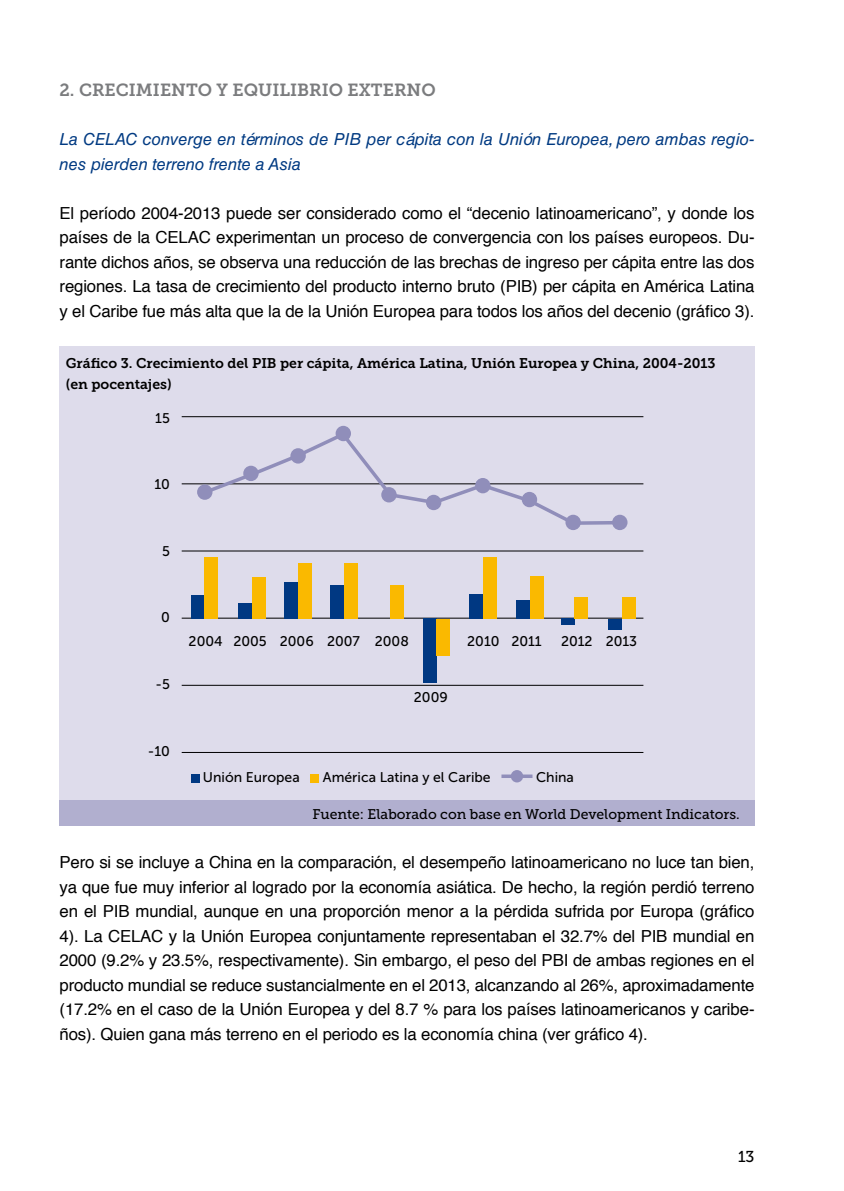
<style>
.page{position:relative;width:844px;height:1191px;background:#fff}
.page>*{position:absolute;margin:0;border:0;box-sizing:border-box;transform-origin:0 0}
.t1{font:17.5px "Museo Slab 700";color:#7b7c7e}
.t2{font:16.62px/24.5px "Helvetica";letter-spacing:-.01em;color:#000;text-align:justify}
.t3{font:italic 16.62px/24.5px "Helvetica LT Std";color:#013a82}
.t4{font:15.75px "Museo Slab 500";color:#000}
.t5{font:14px/20.5px "Museo Slab 700";color:#000}
.t6{font:14px "Museo Sans 500";color:#000}
.t7{font:14px "Museo Slab 500";color:#000}
</style>
<div class="page">
<div style="left:60px;top:346px;width:694px;height:460px;background:#dedceb"></div>
<div style="left:60px;top:801px;width:694px;height:25px;background:#b1afcf"></div>
<hr style="left:182px;top:416px;width:461px;height:1px;background:#000">
<hr style="left:182px;top:483px;width:461px;height:1px;background:#000">
<hr style="left:182px;top:550px;width:461px;height:1px;background:#000">
<hr style="left:182px;top:617px;width:461px;height:1px;background:#000">
<hr style="left:182px;top:685px;width:461px;height:1px;background:#000">
<hr style="left:182px;top:752px;width:461px;height:1px;background:#000">
<div style="left:191px;top:595px;width:14px;height:24px;background:#003882"></div>
<div style="left:238px;top:603px;width:14px;height:16px;background:#003882"></div>
<div style="left:284px;top:582px;width:14px;height:37px;background:#003882"></div>
<div style="left:330px;top:585px;width:14px;height:34px;background:#003882"></div>
<div style="left:423px;top:619px;width:14px;height:64px;background:#003882"></div>
<div style="left:469px;top:594px;width:14px;height:25px;background:#003882"></div>
<div style="left:516px;top:600px;width:14px;height:19px;background:#003882"></div>
<div style="left:561px;top:619px;width:13px;height:6px;background:#003882"></div>
<div style="left:608px;top:619px;width:14px;height:10px;background:#003882"></div>
<div style="left:390px;top:585px;width:14px;height:34px;background:#fab900"></div>
<div style="left:204px;top:558px;width:14px;height:61px;background:#fab900"></div>
<div style="left:252px;top:577px;width:13px;height:42px;background:#fab900"></div>
<div style="left:298px;top:564px;width:14px;height:55px;background:#fab900"></div>
<div style="left:343px;top:564px;width:14px;height:55px;background:#fab900"></div>
<div style="left:436px;top:619px;width:14px;height:36px;background:#fab900"></div>
<div style="left:482px;top:558px;width:14px;height:61px;background:#fab900"></div>
<div style="left:529px;top:576px;width:14px;height:43px;background:#fab900"></div>
<div style="left:574px;top:597px;width:14px;height:22px;background:#fab900"></div>
<div style="left:621px;top:597px;width:14px;height:22px;background:#fab900"></div>
<svg style="left:199px;top:430px;width:424px;height:96px"></svg>
<div style="left:197px;top:484px;width:15px;height:16px;background:#908eba;border-radius:50%"></div>
<div style="left:243px;top:466px;width:15px;height:15px;background:#908eba;border-radius:50%"></div>
<div style="left:290px;top:448px;width:16px;height:15px;background:#908eba;border-radius:50%"></div>
<div style="left:335px;top:426px;width:16px;height:15px;background:#908eba;border-radius:50%"></div>
<div style="left:381px;top:487px;width:15px;height:15px;background:#908eba;border-radius:50%"></div>
<div style="left:426px;top:495px;width:15px;height:15px;background:#908eba;border-radius:50%"></div>
<div style="left:475px;top:478px;width:15px;height:15px;background:#908eba;border-radius:50%"></div>
<div style="left:521px;top:492px;width:16px;height:15px;background:#908eba;border-radius:50%"></div>
<div style="left:565px;top:515px;width:15px;height:15px;background:#908eba;border-radius:50%"></div>
<div style="left:612px;top:515px;width:15px;height:15px;background:#908eba;border-radius:50%"></div>
<div style="left:191px;top:773px;width:8px;height:9px;background:#003882"></div>
<div style="left:310px;top:773px;width:9px;height:9px;background:#fab900"></div>
<svg style="left:501px;top:774px;width:31px;height:4px"></svg>
<div style="left:510px;top:770px;width:13px;height:12px;background:#908eba;border-radius:50%"></div>
<p class="t1" style="left:60px;top:80px;width:209px">2. Crecimiento y equili</p>
<p class="t1" style="left:297px;top:80px;width:140px">brio externo</p>
<p class="t3" style="left:60px;top:127px;width:696px">La CELAC converge en términos de PIB per cápita con la Unión Europea, pero ambas regio&shy;nes pierden terreno frente a Asia</p>
<p class="t2" style="left:60px;top:201px;width:696px">El período 2004-2013 puede ser considerado como el “decenio latinoamericano”, y donde los países de la CELAC experimentan un proceso de convergencia con los países europeos. Du&shy;rante dichos años, se observa una reducción de las brechas de ingreso per cápita entre las dos regiones. La tasa de crecimiento del producto interno bruto (PIB) per cápita en América Latina y el Caribe fue más alta que la de la Unión Europea para todos los años del decenio (gráfico 3).</p>
<p class="t5" style="left:66px;top:353px;width:651px">Gráfico 3. Crecimiento del PIB per cápita, América Latina, Unión Europea y China, 2004-2013 (en pocentajes)</p>
<p class="t6" style="left:155px;top:410px;width:16px">15</p>
<p class="t6" style="left:154px;top:477px;width:17px">10</p>
<p class="t6" style="left:162px;top:543px;width:9px">5</p>
<p class="t6" style="left:161px;top:610px;width:10px">0</p>
<p class="t6" style="left:155px;top:676px;width:16px">-5</p>
<p class="t6" style="left:148px;top:743px;width:24px">-10</p>
<p class="t6" style="left:189px;top:633px;width:222px">2004 2005 2006 2007 2008</p>
<p class="t6" style="left:467px;top:633px;width:34px">2010</p>
<p class="t6" style="left:511px;top:633px;width:32px">2011</p>
<p class="t6" style="left:561px;top:633px;width:78px">2012 2013</p>
<p class="t6" style="left:414px;top:689px;width:35px">2009</p>
<p class="t6" style="left:203px;top:770px;width:98px">Unión Europea</p>
<p class="t6" style="left:323px;top:770px;width:169px">América Latina y el Caribe</p>
<p class="t6" style="left:536px;top:770px;width:39px">China</p>
<p class="t7" style="left:312px;top:806px;width:428px">Fuente: Elaborado con base en World Development Indicators.</p>
<p class="t2" style="left:60px;top:850px;width:696px">Pero si se incluye a China en la comparación, el desempeño latinoamericano no luce tan bien, ya que fue muy inferior al logrado por la economía asiática. De hecho, la región perdió terreno en el PIB mundial, aunque en una proporción menor a la pérdida sufrida por Europa (gráfico 4). La CELAC y la Unión Europea conjuntamente representaban el 32.7% del PIB mundial en 2000 (9.2% y 23.5%, respectivamente). Sin embargo, el peso del PBI de ambas regiones en el producto mundial se reduce sustancialmente en el 2013, alcanzando al 26%, aproximadamente (17.2% en el caso de la Unión Europea y del 8.7 % para los países latinoamericanos y caribe&shy;ños). Quien gana más terreno en el periodo es la economía china (ver gráfico 4).</p>
<p class="t4" style="left:737px;top:1147px;width:18px">13</p>
</div>
